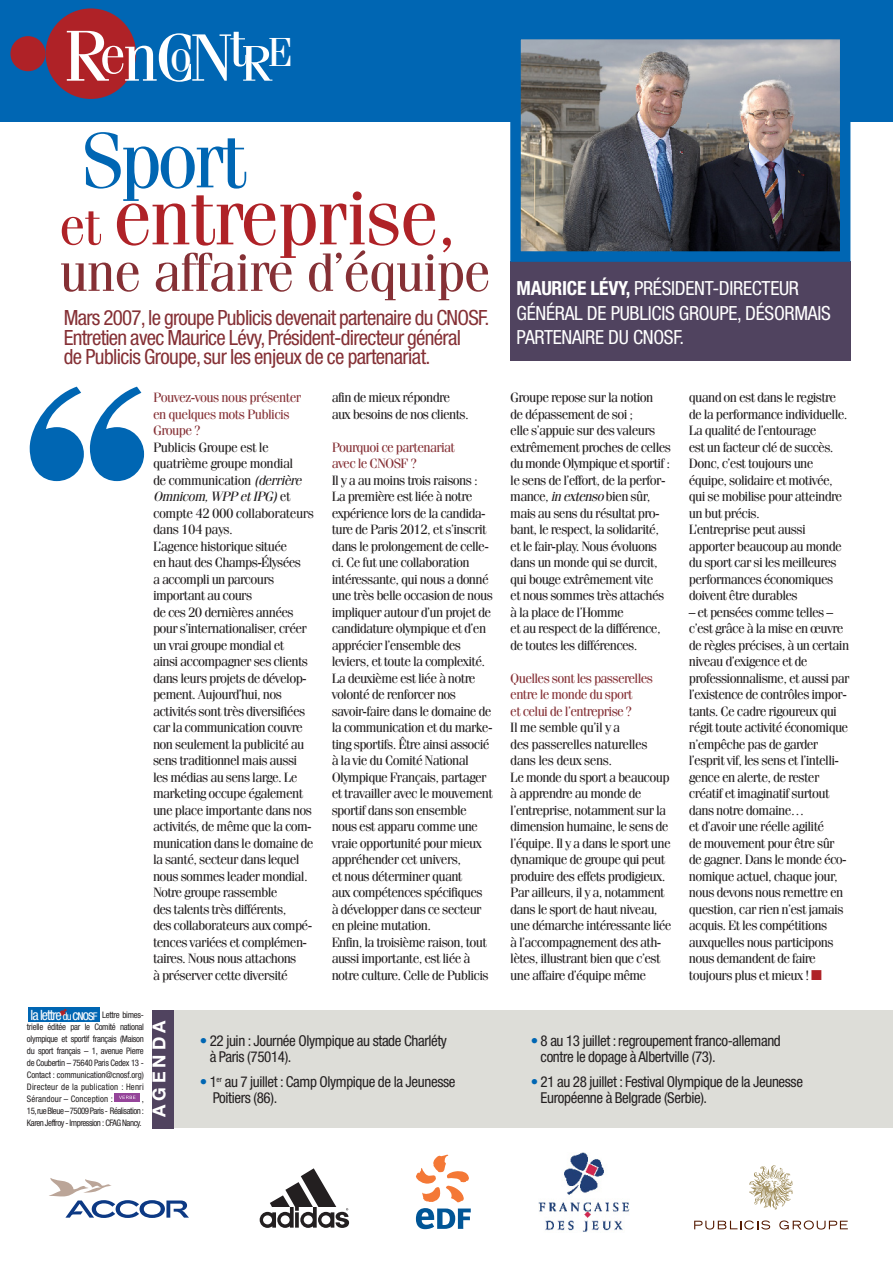
<style>
.page{position:relative;width:893px;height:1263px;background:#fff}
.page>*{position:absolute;margin:0;border:0;box-sizing:border-box;transform-origin:0 0}
.t1{font:78px/57px "Fenice";letter-spacing:-.03em;color:#af2227}
.t2{font:66.9px "Fenice";color:#fff}
.t3{font:54px "Fenice";letter-spacing:-.03em;color:#853035}
.t4{font:condensed 21px/19.5px "Helvetica Neue";letter-spacing:-.035em;color:#853035}
.t5{font:condensed 19.5px/24.8px "Helvetica Neue";letter-spacing:-.015em;color:#fff}
.t6{font:700 18px "Helvetica Neue";letter-spacing:.22em;color:#fff}
.t7{font:condensed 15px/16.5px "Helvetica Neue";letter-spacing:-.025em;color:#231f20}
.t8{font:condensed 14.1px "Helvetica Neue";letter-spacing:-.07em;color:#fff}
.t9{font:13.5px/16.5px "Fenice";letter-spacing:-.05em;color:#231f20}
.t10{font:13.5px/16.5px "Fenice";letter-spacing:-.05em;color:#853035}
.t11{font:condensed 9px/12px "Helvetica Neue";letter-spacing:-.015em;color:#231f20;text-align:justify}
.s1{font-size:72px}
.s2{font-size:52.35px}
.s3{font-size:42px}
.s4{font-size:50.1px}
.s5{color:#0066b3}
.s6{font-size:52.5px}
.s7{font-size:73.5px}
.s8{font-style:italic}
.s9{font-size:10.5px}
.s10{font-weight:500;font-size:10.8px}
.s11{font-size:10.65px}
.s12{font-weight:700}
.s13{color:#af2227}
</style>
<div class="page">
<img style="left:538px;top:1152px;width:92px;height:80px">
<div style="left:0;top:0;width:893px;height:122px;background:#0066b3"></div>
<svg style="left:260px;top:1168px;width:89px;height:60px"></svg>
<svg style="left:49px;top:1178px;width:140px;height:40px"></svg>
<svg style="left:416px;top:1155px;width:53px;height:47px"></svg>
<svg style="left:416px;top:1208px;width:55px;height:21px"></svg>
<div style="left:153px;top:1011px;width:740px;height:117px;background:#ddddd8"></div>
<div style="left:46px;top:8px;width:90px;height:91px;background:#af2227;border-radius:50%"></div>
<div style="left:10px;top:36px;width:36px;height:35px;background:#af2227;border-radius:50%"></div>
<div style="left:510px;top:262px;width:340px;height:99px;background:#50435f"></div>
<img style="left:521px;top:40px;width:318px;height:211px">
<div style="left:510px;top:29px;width:340px;height:233px;border:10px solid #0066b3"></div>
<svg style="left:90px;top:387px;width:54px;height:94px"></svg>
<svg style="left:30px;top:387px;width:54px;height:94px"></svg>
<div style="left:114px;top:1093px;width:26px;height:9px;background:#95459a"></div>
<svg style="left:119px;top:1096px;width:16px;height:3px"></svg>
<div style="left:28px;top:1007px;width:71px;height:14px;background:#0066b3"></div>
<svg style="left:59px;top:1009px;width:8px;height:7px"></svg>
<div style="left:153px;top:1010px;width:21px;height:118px;background:#50435f"></div>
<svg style="left:749px;top:1165px;width:44px;height:45px"></svg>
<svg style="left:694px;top:1220px;width:76px;height:9px"></svg>
<svg style="left:779px;top:1220px;width:69px;height:9px"></svg>
<h2 class="t2" style="left:64px;top:34px;width:230px"><span class="s1">R</span><span class="s2">e</span>nC<span class="s3">o</span>N<sup>t</sup><span class="s4">R</span><sup>E</sup></h2>
<h1 class="t1" style="left:59px;top:139px;width:399px"><span class="s5">Sport<br></span><span class="s6">et</span> entreprise<span class="s7">,</span></h1>
<h3 class="t3" style="left:59px;top:253px;width:433px">une affaire d’équipe</h3>
<h3 class="t4" style="left:64px;top:310px;width:427px">Mars 2007,le groupe Publicis devenait partenaire du CNOSF.<br>Entretien avec Maurice Lévy,Président-directeur général<br>de Publicis Groupe,sur les enjeux de ce partenariat.</h3>
<p class="t10" style="left:153px;top:390px;width:150px">Pouvez-vous nous présenter en quelques mots Publicis<br>Groupe ?</p>
<p class="t9" style="left:153px;top:440px;width:162px">Publicis Groupe est le quatrième groupe mondial<br>de communication <span class="s8">(derrière<br>Omnicom,WPP etIPG)</span> e t compte 42 000 collaborateurs dans 104 pays.<br>L’agence historique située<br>en haut des Champs-Élysées<br>a accompli un parcours important au cours<br>de ces 20 dernières années pour s’internationaliser, créer un vrai groupe mondial et<br>ainsi accompagner ses clients dans leurs projets de dévelop&shy;pement. Aujourd’hui, nos activités sont très diversifiées car la communication couvre non seulement la publicité au sens traditionnel mais aussi les médias au sens large. Le marketing occupe également une place importante dans nos activités, de même que la com&shy;munication dans le domaine de la santé, secteur dans lequel nous sommes leader mondial.<br>Notre groupe rassemble<br>des talents très différents,<br>des collaborateurs aux compé&shy;tences variées et complémen&shy;taires. Nous nous attachons<br>à préserver cette diversité</p>
<p class="t9" style="left:332px;top:390px;width:139px">afin de mieux répondre aux besoins de nos clients.</p>
<p class="t10" style="left:332px;top:440px;width:125px">Pourquoi ce partenariat avec le CNOSF ?</p>
<p class="t9" style="left:332px;top:473px;width:163px">Il y a au moins trois raisons :<br>La première est liée à notre expérience lors de la candida&shy;ture de Paris 2012, et s’inscrit dans le prolongement de celle&shy;ci. Ce fut une collaboration intéressante, qui nous a donné une très belle occasion de nous impliquer autour d’un projet de candidature olympique et d’en apprécier l’ensemble des leviers, et toute la complexité.<br>La deuxième est liée à notre volonté de renforcer nos savoir-faire dans le domaine de la communication et du marke&shy;ting sportifs. Être ainsi associé à la vie du Comité National<br>Olympique Français, partager et travailler avec le mouvement sportif dans son ensemble nous est apparu comme une vraie opportunité pour mieux appréhender cet univers,<br>et nous déterminer quant<br>aux compétences spécifiques à développer dans ce secteur en pleine mutation.<br>Enfin, la troisième raison, tout aussi importante, est liée à notre culture. Celle de Publicis</p>
<p class="t8" style="left:31px;top:1010px;width:68px">la lettre<span class="s9">du</span> c<span class="s10">N</span>os<span class="s11">F</span></p>
<p class="t11" style="left:27px;top:1009px;width:118px;text-indent:75px">Lettre bimes&shy;trielle éditée par le Comité national olympique et sportif français (Maison du sport français – 1, avenue Pierre de Coubertin – 75640 Paris Cedex 13 - Contact : communication@cnosf.org)<br>Directeur de la publication : Henri Sérandour – Conception :</p>
<p class="t11" style="left:27px;top:1093px;width:118px;text-indent:115px">, 15,rue Bleue – 75009 Paris - Réalisation :<br>Karen Jeffroy - Impression : CFAG Nancy.</p>
<h3 class="t6" style="left:153px;top:1117px;width:98px;rotate:-90deg">AGENDA</h3>
<p class="t7" style="left:210px;top:1033px;width:239px;text-indent:-10px"><span class="s5">•</span> 22 juin : Journée Olympique au stade Charléty à Paris (75014).</p>
<p class="t7" style="left:213px;top:1074px;width:244px;text-indent:-13px"><span class="s5">•</span> 1<sup>er</sup> au 7 juillet : Camp Olympique de la Jeunesse<br>Poitiers (86).</p>
<h3 class="t5" style="left:517px;top:277px;width:316px"><span class="s12">MAURICE LÉVY,</span> PRÉSIDENT-DIRECTEUR<br>GÉNÉRAL DE PUBLICIS GROUPE, DÉSORMAIS<br>PARTENAIRE DU CNOSF.</h3>
<p class="t9" style="left:510px;top:390px;width:162px">Groupe repose sur la notion<br>de dépassement de soi ;<br>elle s’appuie sur des valeurs extrêmement proches de celles du monde Olympique et sportif : le sens de l’effort, de la perfor&shy;mance, <span class="s8">in extenso</span>bien sûr, mais au sens du résultat pro&shy;bant, le respect, la solidarité, et le fair-play. Nous évoluons dans un monde qui se durcit, qui bouge extrêmement vite<br>et nous sommes très attachés à la place de l’Homme<br>et au respect de la différence, de toutes les différences.</p>
<p class="t10" style="left:510px;top:671px;width:144px">Quelles sont les passerelles entre le monde du sport<br>et celui de l’entreprise ?</p>
<p class="t9" style="left:510px;top:720px;width:163px">Il me semble qu’il y a<br>des passerelles naturelles dans les deux sens.<br>Le monde du sport a beaucoup à apprendre au monde de l’entreprise, notamment sur la dimension humaine, le sens de l’équipe. Il y a dans le sport une dynamique de groupe qui peut produire des effets prodigieux.<br>Par ailleurs, il y a, notamment dans le sport de haut niveau, une démarche intéressante liée à l’accompagnement des ath&shy;lètes, illustrant bien que c’est une affaire d’équipe même</p>
<p class="t9" style="left:689px;top:390px;width:160px">quand on est dans le registre de la performance individuelle.<br>La qualité de l’entourage<br>est un facteur clé de succès.<br>Donc, c’est toujours une équipe, solidaire et motivée, qui se mobilise pour atteindre un but précis.<br>L’entreprise peut aussi apporter beaucoup au monde du sport car si les meilleures performances économiques doivent être durables</p>
<p class="t9" style="left:689px;top:605px;width:162px">– et pensées comme telles – c’est grâce à la mise en œuvre de règles précises, à un certain niveau d’exigence et de professionnalisme, et aussi par l’existence de contrôles impor&shy;tants. Ce cadre rigoureux qui régit toute activité économique n’empêche pas de garder l’esprit vif, les sens et l’intelli&shy;gence en alerte, de rester créatif et imaginatif surtout dans notre domaine…<br>et d’avoir une réelle agilité<br>de mouvement pour être sûr de gagner. Dans le monde éco&shy;nomique actuel, chaque jour, nous devons nous remettre en question, car rien n’est jamais acquis. Et les compétitions auxquelles nous participons nous demandent de faire toujours plus et mieux ! <span class="s13">■</span></p>
<p class="t7" style="left:541px;top:1033px;width:242px;text-indent:-10px"><span class="s5">•</span> 8 au 13 juillet : regroupement franco-allemand contre le dopage à Albertville (73).</p>
<p class="t7" style="left:541px;top:1074px;width:264px;text-indent:-10px"><span class="s5">•</span> 21 au 28 juillet : Festival Olympique de la Jeunesse<br>Européenne à Belgrade (Serbie).</p>
</div>
